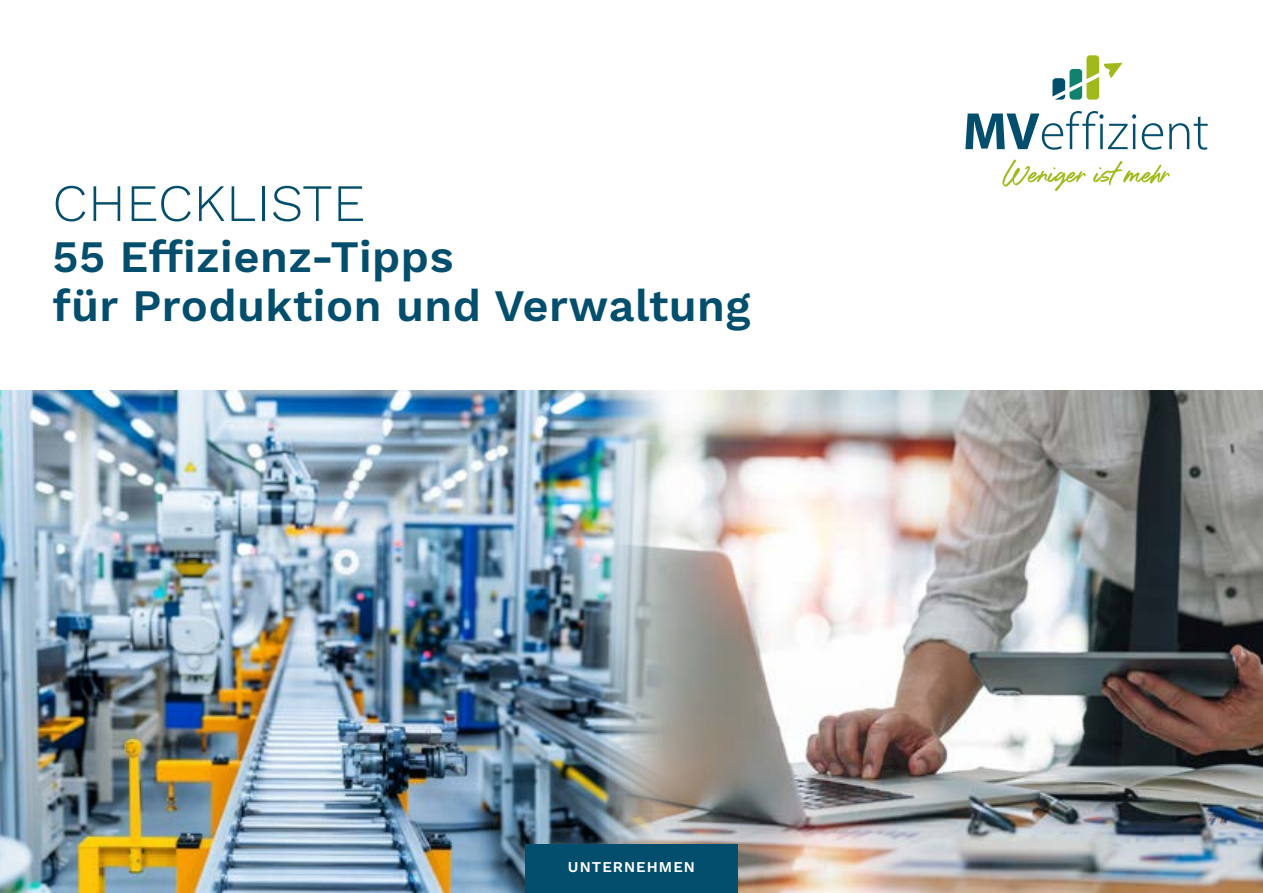
<style>
.page{position:relative;width:1263px;height:893px;background:#fff}
.page>*{position:absolute;margin:0;border:0;box-sizing:border-box;transform-origin:0 0}
.LEA_HEAD_35pt__Inhalt{font:300 52.5px "Work Sans";letter-spacing:.01em;color:#034e6c}
.LEA_HEAD_35pt__Inhalt-2{font:600 45px "Work Sans";letter-spacing:.01em;color:#034e6c}
.LEA_HEAD_35pt__Inhalt-3{font:600 15px "Work Sans";letter-spacing:.07em;color:#fff}
</style>
<div class="page">
<svg style="left:1052px;top:55px;width:71px;height:45px"></svg>
<svg style="left:965px;top:111px;width:171px;height:39px"></svg>
<svg style="left:1142px;top:123px;width:21px;height:27px"></svg>
<svg style="left:1169px;top:116px;width:39px;height:34px"></svg>
<svg style="left:1002px;top:160px;width:83px;height:31px"></svg>
<svg style="left:1093px;top:161px;width:76px;height:24px"></svg>
<img style="left:697px;top:390px;width:566px;height:503px">
<img style="left:0;top:390px;width:697px;height:503px">
<div style="left:525px;top:844px;width:213px;height:49px;background:#034e6c"></div>
<p class="LEA_HEAD_35pt__Inhalt" style="left:52px;top:172px;width:314px">CHECKLISTE</p>
<p class="LEA_HEAD_35pt__Inhalt-2" style="left:52px;top:230px;width:403px">55 Effizienz-Tipps</p>
<p class="LEA_HEAD_35pt__Inhalt-2" style="left:52px;top:280px;width:700px">für Produktion und Verwaltung</p>
<p class="LEA_HEAD_35pt__Inhalt-3" style="left:568px;top:858px;width:129px">UNTERNEHMEN</p>
</div>
